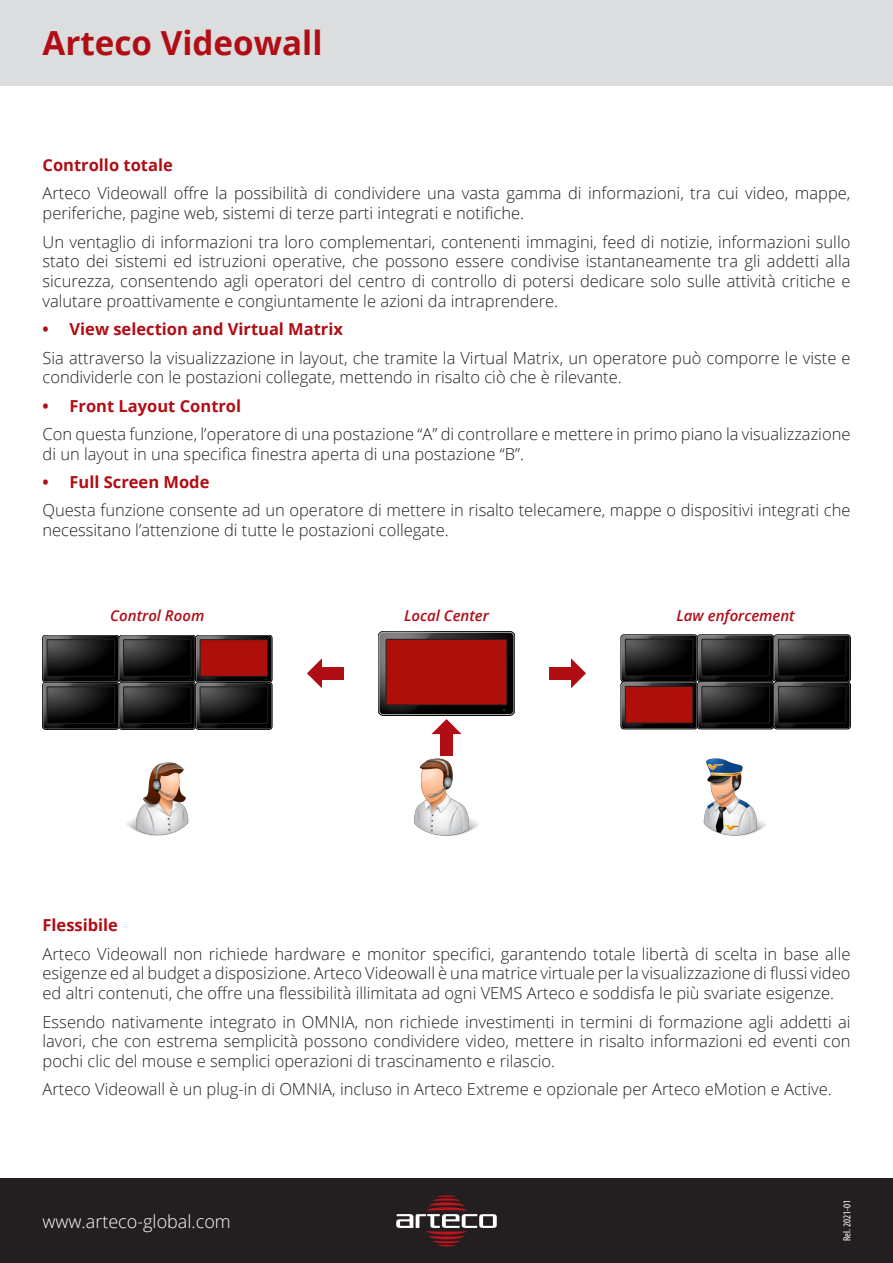
<style>
.page{position:relative;width:893px;height:1263px;background:#fff}
.page>*{position:absolute;margin:0;border:0;box-sizing:border-box;transform-origin:0 0}
.t1{font:700 33.15px "Open Sans";color:#b00d15}
.t2{font:300 18px "Open Sans";color:#fff}
.t3{font:300 16.5px/19.8px "Open Sans";color:#231f20}
.t4{font:700 16.5px "Open Sans";color:#b00d15}
.t5{font:italic 600 15px "Open Sans";color:#b00d15}
.t6{font:condensed 10.5px "Myriad Pro";color:#fff}
</style>
<div class="page">
<div style="left:0;top:0;width:893px;height:85px;background:#dcdddf"></div>
<div style="left:0;top:1179px;width:893px;height:84px;background:#231f20"></div>
<svg style="left:396px;top:1195px;width:101px;height:51px"></svg>
<div style="left:322px;top:667px;width:21px;height:13px;background:#b00d15"></div>
<svg style="left:307px;top:658px;width:15px;height:30px"></svg>
<div style="left:550px;top:667px;width:21px;height:13px;background:#b00d15"></div>
<svg style="left:571px;top:658px;width:15px;height:30px"></svg>
<div style="left:440px;top:734px;width:13px;height:21px;background:#b00d15"></div>
<img style="left:127px;top:762px;width:62px;height:73px">
<img style="left:703px;top:759px;width:63px;height:76px">
<img style="left:413px;top:759px;width:66px;height:76px">
<svg style="left:378px;top:631px;width:135px;height:103px"></svg>
<svg style="left:43px;top:635px;width:228px;height:94px;background:#311f1e"></svg>
<svg style="left:621px;top:635px;width:229px;height:94px;background:#311f1f"></svg>
<p class="t1" style="left:43px;top:20px;width:281px">Arteco Videowall</p>
<p class="t4" style="left:43px;top:153px;width:132px">Controllo totale</p>
<p class="t3" style="left:43px;top:183px;width:809px">Arteco Videowall offre la possibilità di condividere una vasta gamma di informazioni, tra cui video, mappe, periferiche, pagine web, sistemi di terze parti integrati e notifiche.</p>
<p class="t3" style="left:43px;top:231px;width:809px;text-align:justify">Un ventaglio di informazioni tra loro complementari, contenenti immagini, feed di notizie, informazioni sullo stato dei sistemi ed istruzioni operative, che possono essere condivise istantaneamente tra gli addetti alla sicurezza, consentendo agli operatori del centro di controllo di potersi dedicare solo sulle attività critiche e valutare proattivamente e congiuntamente le azioni da intraprendere.</p>
<p class="t4" style="left:43px;top:318px;width:302px">• View selection and Virtual Matrix</p>
<p class="t3" style="left:43px;top:347px;width:809px">Sia attraverso la visualizzazione in layout, che tramite la Virtual Matrix, un operatore può comporre le viste e condividerle con le postazioni collegate, mettendo in risalto ciò che è rilevante.</p>
<p class="t4" style="left:43px;top:394px;width:200px">• Front Layout Control</p>
<p class="t3" style="left:43px;top:424px;width:809px">Con questa funzione, l’operatore di una postazione “A” di controllare e mettere in primo piano la visualizzazione di un layout in una specifica finestra aperta di una postazione “B”.</p>
<p class="t4" style="left:43px;top:470px;width:168px">• Full Screen Mode</p>
<p class="t3" style="left:43px;top:500px;width:809px">Questa funzione consente ad un operatore di mettere in risalto telecamere, mappe o dispositivi integrati che necessitano l’attenzione di tutte le postazioni collegate.</p>
<p class="t5" style="left:110px;top:605px;width:96px">Control Room</p>
<p class="t5" style="left:404px;top:605px;width:86px">Local Center</p>
<p class="t5" style="left:676px;top:605px;width:120px">Law enforcement</p>
<p class="t4" style="left:43px;top:914px;width:77px">Flessibile</p>
<p class="t3" style="left:43px;top:943px;width:809px;text-align:justify">Arteco Videowall non richiede hardware e monitor specifici, garantendo totale libertà di scelta in base alle esigenze ed al budget a disposizione. Arteco Videowall è una matrice virtuale per la visualizzazione di flussi video ed altri contenuti, che offre una flessibilità illimitata ad ogni VEMS Arteco e soddisfa le più svariate esigenze.</p>
<p class="t3" style="left:43px;top:1011px;width:809px;text-align:justify">Essendo nativamente integrato in OMNIA, non richiede investimenti in termini di formazione agli addetti ai lavori, che con estrema semplicità possono condividere video, mettere in risalto informazioni ed eventi con pochi clic del mouse e semplici operazioni di trascinamento e rilascio.</p>
<p class="t3" style="left:43px;top:1079px;width:791px">Arteco Videowall è un plug-in di OMNIA, incluso in Arteco Extreme e opzionale per Arteco eMotion e Active.</p>
<p class="t2" style="left:43px;top:1209px;width:190px">www.arteco-global.com</p>
<p class="t6" style="left:841px;top:1241px;width:42px;rotate:-90deg">Rel. 2021-01</p>
<p class="t6" style="left:840px;top:1243px;width:42px;rotate:-90deg">Rel. 2017-01</p>
</div>
